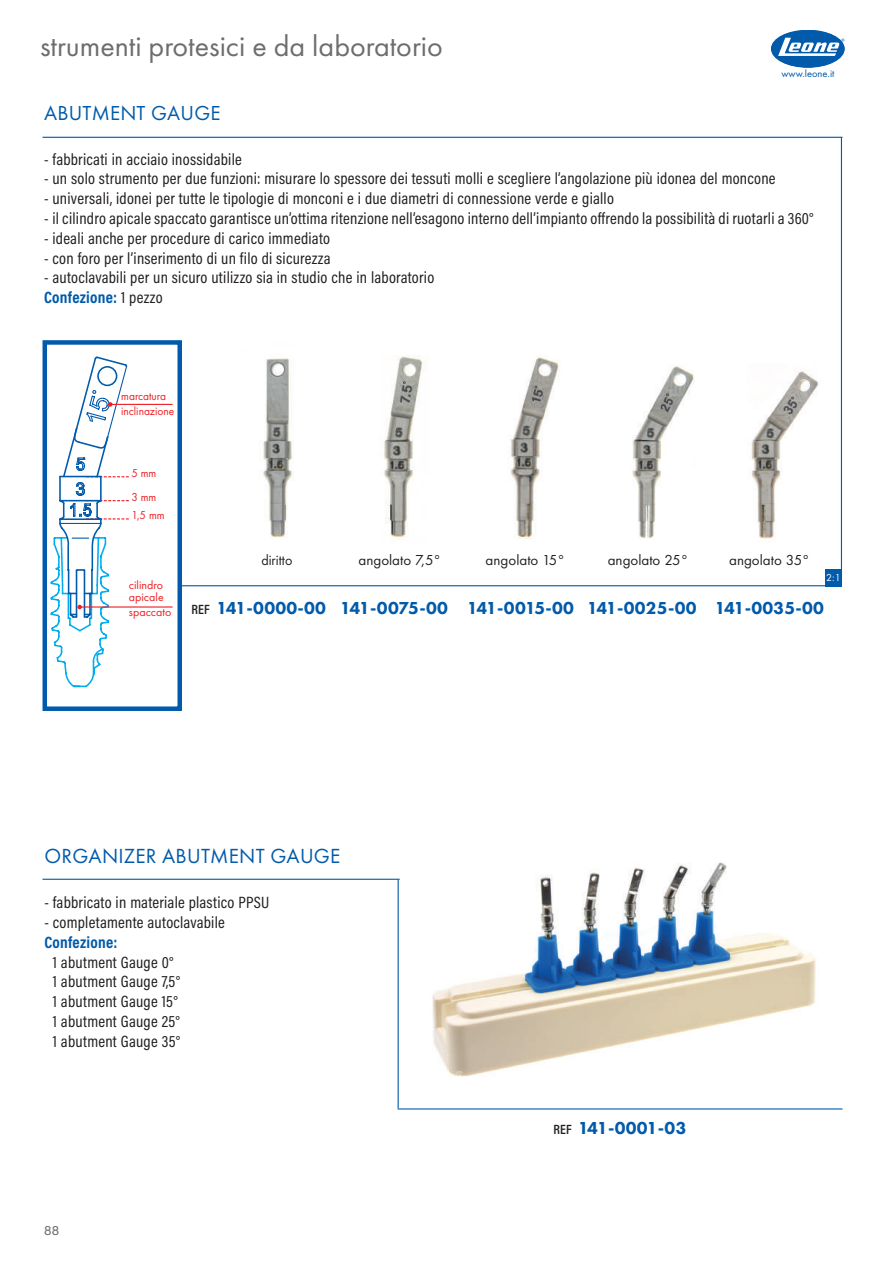
<style>
.page{position:relative;width:893px;height:1263px;background:#fff}
.page>*{position:absolute;margin:0;border:0;box-sizing:border-box;transform-origin:0 0}
.t1{font:30px "Futura PT";color:#6c6d70}
.t2{font:21.15px "Futura PT";letter-spacing:.01em;color:#015aaa}
.t3{font:21px "Futura PT";letter-spacing:.01em;color:#015aaa}
.t4{font:800 18px "Futura PT";color:#015aaa}
.t5{font:16.5px/19.8px "Acumin Pro Cond";letter-spacing:.015em;color:#231f20}
.t6{font:700 16.5px "Acumin Pro Cond";letter-spacing:.015em;color:#015aaa}
.t7{font:15px "Futura PT";color:#231f20}
.t8{font:15px "Futura PT";color:#231f20;scale:.94 1}
.t9{font:13.5px "Acumin Pro";color:#6c6d70}
.t10{font:12px/15px "Futura PT";color:#ee1d23;scale:.95 1}
.t11{font:12px/12px "Futura PT";color:#ee1d23}
.t12{font:10.5px "Futura PT";color:#015aaa}
.t13{font:10.5px "Futura PT";color:#fff}
.s1{font-weight:700;color:#015aaa}
.s2{font-family:"Acumin Pro Cond";font-weight:600;font-size:13.5px;color:#231f20}
</style>
<div class="page">
<svg style="left:771px;top:30px;width:73px;height:37px"></svg>
<img style="left:398px;top:862px;width:418px;height:215px">
<hr style="left:398px;top:880px;width:1px;height:228px;background:#015aaa">
<hr style="left:43px;top:879px;width:357px;height:1px;background:#015aaa">
<hr style="left:398px;top:1108px;width:444px;height:1px;background:#015aaa">
<hr style="left:841px;top:137px;width:1px;height:448px;background:#015aaa">
<hr style="left:43px;top:137px;width:799px;height:1px;background:#015aaa">
<img style="left:263px;top:358px;width:29px;height:179px">
<hr style="left:117px;top:585px;width:725px;height:1px;background:#015aaa">
<div style="left:825px;top:569px;width:17px;height:17px;background:#015aaa"></div>
<div style="left:43px;top:340px;width:139px;height:371px;background:#fff;border:4px solid #015aaa"></div>
<hr style="left:110px;top:404px;width:63px;height:1px;background:#ee1d23">
<hr style="left:80px;top:606px;width:93px;height:1px;background:#ee1d23">
<svg style="left:51px;top:356px;width:78px;height:331px"></svg>
<img style="left:384px;top:356px;width:40px;height:182px">
<img style="left:510px;top:357px;width:49px;height:182px">
<img style="left:632px;top:366px;width:62px;height:173px">
<img style="left:751px;top:371px;width:68px;height:168px">
<h1 class="t1" style="left:40px;top:28px;width:404px">strumenti protesici e da laboratorio</h1>
<p class="t12" style="left:781px;top:67px;width:54px">www.leone.it</p>
<p class="t3" style="left:44px;top:100px;width:178px">ABUTMENT GAUGE</p>
<p class="t5" style="left:44px;top:149px;width:199px">- fabbricati in acciaio inossidabile</p>
<p class="t5" style="left:44px;top:168px;width:733px">- un solo strumento per due funzioni: misurare lo spessore dei tessuti molli e scegliere l’angolazione più idonea del moncone</p>
<p class="t5" style="left:44px;top:188px;width:571px">- universali, idonei per tutte le tipologie di monconi e i due diametri di connessione verde e giallo</p>
<p class="t5" style="left:44px;top:208px;width:771px">- il cilindro apicale spaccato garantisce un’ottima ritenzione nell’esagono interno dell’impianto offrendo la possibilità di ruotarli a 360°</p>
<p class="t5" style="left:44px;top:228px;width:288px">- ideali anche per procedure di carico immediato</p>
<p class="t5" style="left:44px;top:248px;width:288px">- con foro per l’inserimento di un filo di sicurezza</p>
<p class="t5" style="left:44px;top:267px;width:392px">- autoclavabili per un sicuro utilizzo sia in studio che in laboratorio<br><span class="s1">Confezione:</span> 1 pezzo</p>
<p class="t10" style="left:121px;top:389px;width:57px">marcatura inclinazione</p>
<p class="t10" style="left:131px;top:465px;width:28px">5 mm</p>
<p class="t10" style="left:131px;top:490px;width:28px">3 mm</p>
<p class="t10" style="left:131px;top:508px;width:36px">1,5 mm</p>
<p class="t11" style="left:129px;top:579px;width:36px">cilindro apicale</p>
<p class="t11" style="left:129px;top:606px;width:44px">spaccato</p>
<p class="t8" style="left:261px;top:551px;width:34px">diritto</p>
<p class="t7" style="left:358px;top:551px;width:84px">angolato 7,5°</p>
<p class="t7" style="left:486px;top:551px;width:81px">angolato 15°</p>
<p class="t7" style="left:608px;top:551px;width:82px">angolato 25°</p>
<p class="t7" style="left:729px;top:551px;width:82px">angolato 35°</p>
<p class="t13" style="left:826px;top:571px;width:16px">2:1</p>
<p class="t4" style="left:191px;top:597px;width:634px"><span class="s2">REF</span> 141-0000-00 141-0075-00 141-0015-00 141-0025-00 141-0035-00</p>
<p class="t2" style="left:44px;top:843px;width:298px">ORGANIZER ABUTMENT GAUGE</p>
<p class="t5" style="left:44px;top:892px;width:226px">- fabbricato in materiale plastico PPSU</p>
<p class="t5" style="left:44px;top:912px;width:182px">- completamente autoclavabile</p>
<p class="t6" style="left:44px;top:931px;width:75px">Confezione:</p>
<p class="t5" style="left:53px;top:952px;width:129px">1 abutment Gauge 0°<br>1 abutment Gauge 7,5°<br>1 abutment Gauge 15°<br>1 abutment Gauge 25°<br>1 abutment Gauge 35°</p>
<p class="t9" style="left:44px;top:1221px;width:16px">88</p>
<p class="t4" style="left:554px;top:1117px;width:134px"><span class="s2">REF</span> 141-0001-03</p>
</div>
